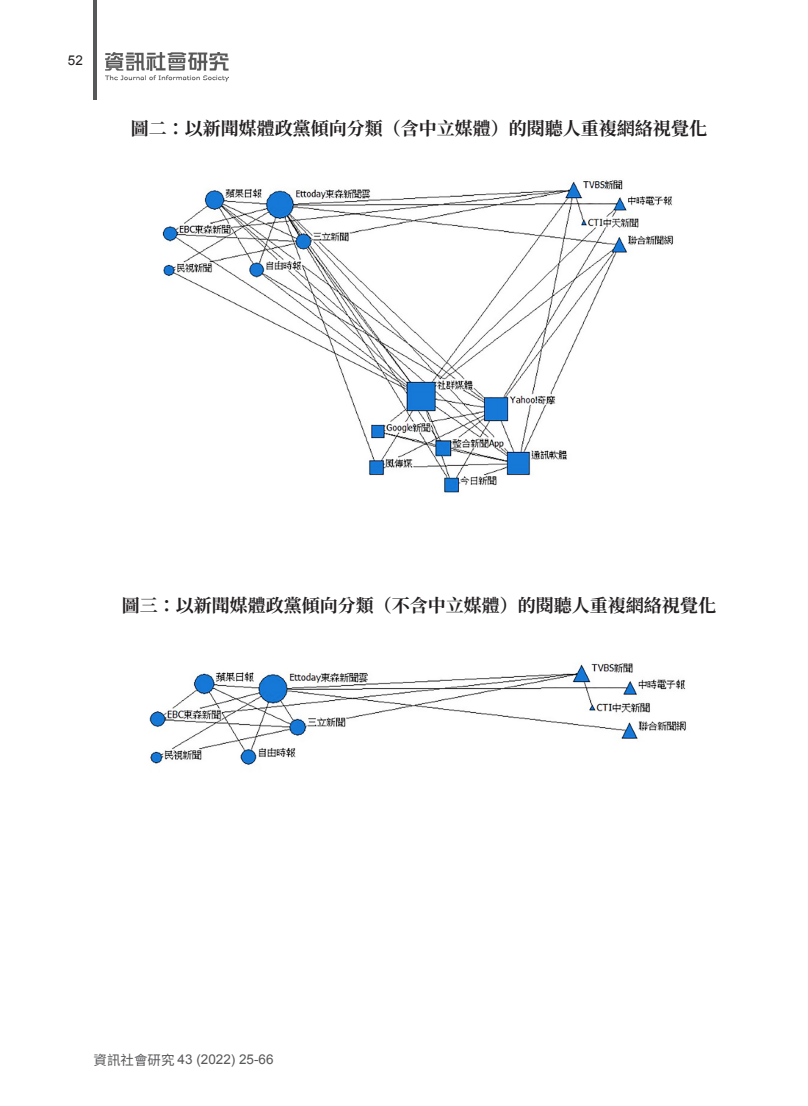
<style>
.page{position:relative;width:808px;height:1106px;background:#fff}
.page>*{position:absolute;margin:0;border:0;box-sizing:border-box;transform-origin:0 0}
.表格標題或圖標題{font:700 18px "Noto Serif CJ Ktc";color:#231f20}
.t1{font:13.5px "Arial";color:#57585a}
.t2{font:13.5px "Arial";color:#231f20}
.s1{font-family:"Noto Sans CJ Ktc"}
</style>
<div class="page">
<img style="left:106px;top:52px;width:122px;height:30px">
<hr style="left:93px;top:0;width:4px;height:100px;background:#57585a">
<img style="left:162px;top:180px;width:511px;height:313px">
<img style="left:149px;top:662px;width:537px;height:104px">
<p class="t2" style="left:68px;top:52px;width:17px">52</p>
<p class="表格標題或圖標題" style="left:131px;top:118px;width:577px">圖二：以新聞媒體政黨傾向分類（含中立媒體）的閱聽人重複網絡視覺化</p>
<p class="表格標題或圖標題" style="left:122px;top:595px;width:596px">圖三：以新聞媒體政黨傾向分類（不含中立媒體）的閱聽人重複網絡視覺化</p>
<p class="t1" style="left:94px;top:1050px;width:182px"><span class="s1">資訊社會研究</span> 43 (2022) 25-66</p>
</div>
